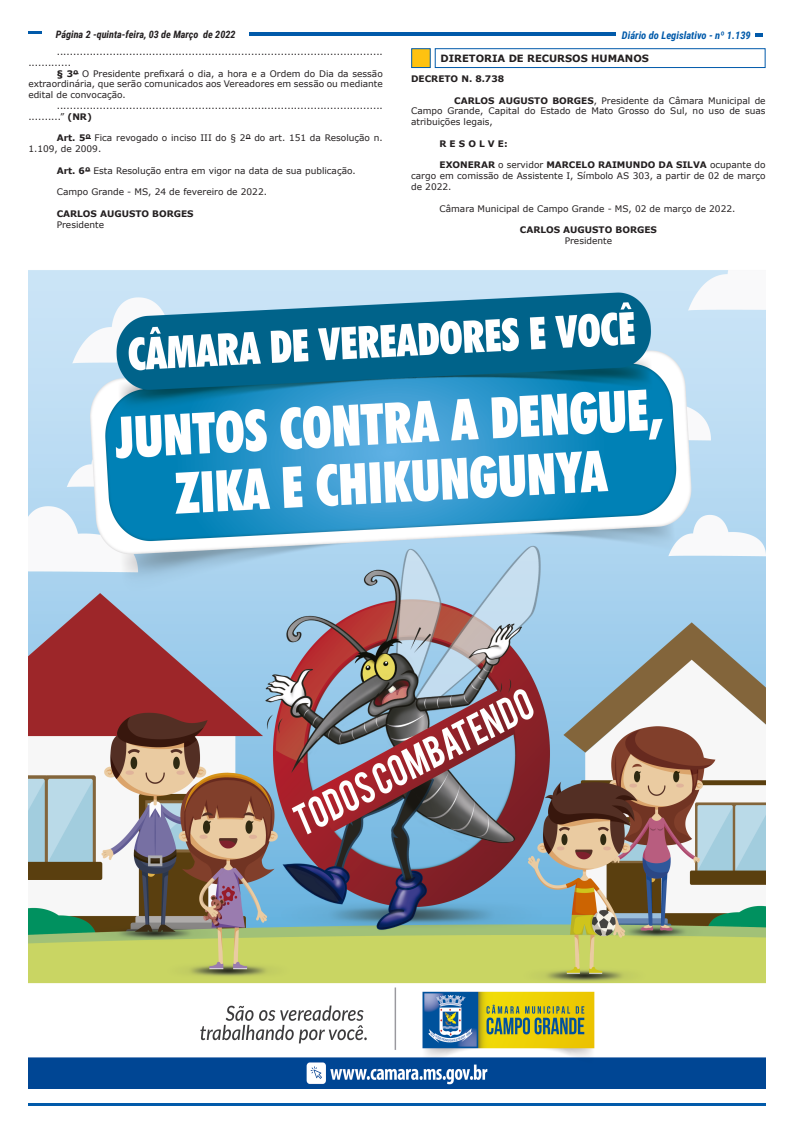
<style>
.page{position:relative;width:794px;height:1134px;background:#fff}
.page>*{position:absolute;margin:0;border:0;box-sizing:border-box;transform-origin:0 0}
.t1{font:italic 700 10.5px "Roboto Condensed";color:#015aaa}
.t2{font:italic 700 10.2px "Roboto Condensed";color:#231f20}
.Título_Seção{font:700 10px "Verdana";color:#231f20}
.t3{font:9px/10.8px "Verdana";color:#231f20}
.t4{font:700 9px "Verdana";color:#231f20}
.s1{font-weight:700}
</style>
<div class="page">
<svg style="left:28px;top:31px;width:13px;height:3px"></svg>
<hr style="left:28px;top:1103px;width:737px;height:3px;background:#015aaa">
<svg style="left:755px;top:33px;width:8px;height:3px"></svg>
<hr style="left:249px;top:33px;width:367px;height:3px;background:#015aaa">
<div style="left:411px;top:48px;width:20px;height:20px;background:#fec210;border:1px solid #015aaa"></div>
<div style="left:435px;top:48px;width:330px;height:20px;background:#fff;border:1px solid #015aaa"></div>
<img style="left:28px;top:270px;width:737px;height:819px">
<p class="t2" style="left:56px;top:27px;width:181px">Página 2 -quinta-feira, 03 de Março de 2022</p>
<p class="t1" style="left:622px;top:28px;width:130px">Diário do Legislativo - nº 1.139</p>
<p class="t3" style="left:28px;top:46px;width:356px;text-indent:28px">................................................................................................... .............</p>
<p class="t3" style="left:28px;top:68px;width:356px;text-align:justify;text-indent:28px"><span class="s1">§ 3º</span> O Presidente prefixará o dia, a hora e a Ordem do Dia da sessão extraordinária, que serão comunicados aos Vereadores em sessão ou mediante edital de convocação.</p>
<p class="t3" style="left:28px;top:100px;width:356px;text-indent:28px">................................................................................................... ..........” <span class="s1">(NR)</span></p>
<p class="t3" style="left:28px;top:133px;width:356px;text-indent:28px"><span class="s1">Art. 5º</span> Fica revogado o inciso III do § 2º do art. 151 da Resolução n.<br>1.109, de 2009.</p>
<p class="t3" style="left:57px;top:165px;width:300px"><span class="s1">Art. 6º</span> Esta Resolução entra em vigor na data de sua publicação.</p>
<p class="t3" style="left:57px;top:187px;width:212px">Campo Grande - MS, 24 de fevereiro de 2022.</p>
<p class="t4" style="left:57px;top:207px;width:138px">CARLOS AUGUSTO BORGES</p>
<p class="t3" style="left:57px;top:219px;width:49px">Presidente</p>
<p class="Título_Seção" style="left:440px;top:51px;width:210px">DIRETORIA DE RECURSOS HUMANOS</p>
<p class="t4" style="left:411px;top:72px;width:94px">DECRETO N. 8.738</p>
<p class="t3" style="left:411px;top:95px;width:356px;text-align:justify;text-indent:43px"><span class="s1">CARLOS AUGUSTO BORGES</span>, Presidente da Câmara Municipal de Campo Grande, Capital do Estado de Mato Grosso do Sul, no uso de suas atribuições legais,</p>
<p class="t4" style="left:439px;top:137px;width:70px">R E S O L V E:</p>
<p class="t3" style="left:411px;top:160px;width:356px;text-align:justify;text-indent:28px"><span class="s1">EXONERAR</span> o servidor <span class="s1">MARCELO RAIMUNDO DA SILVA</span> ocupante do cargo em comissão de Assistente I, Símbolo AS 303, a partir de 02 de março de 2022.</p>
<p class="t3" style="left:439px;top:203px;width:297px">Câmara Municipal de Campo Grande - MS, 02 de março de 2022.</p>
<p class="t4" style="left:520px;top:224px;width:138px">CARLOS AUGUSTO BORGES</p>
<p class="t3" style="left:565px;top:235px;width:49px">Presidente</p>
</div>
